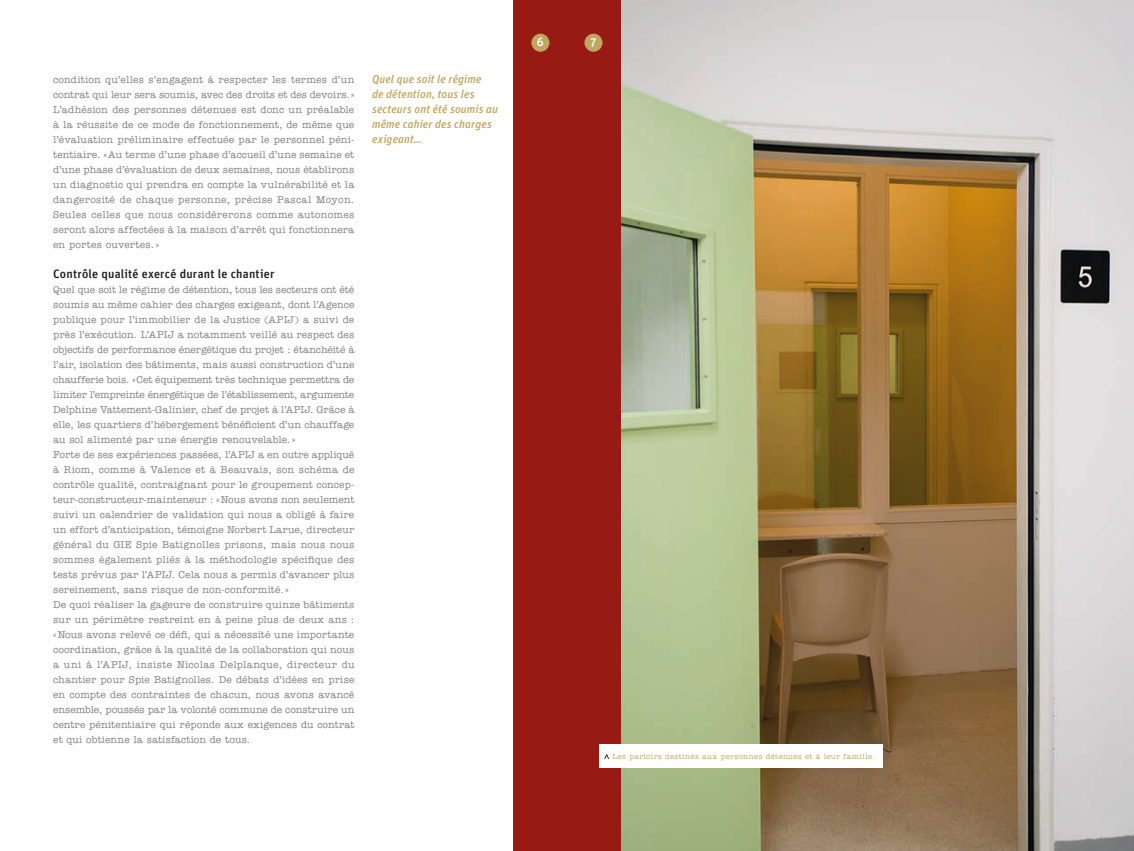
<style>
.page{position:relative;width:1134px;height:851px;background:#fff}
.page>*{position:absolute;margin:0;border:0;box-sizing:border-box;transform-origin:0 0}
.t1{font:500 12.12px "Unit";letter-spacing:.02em;color:#1d1d1b}
.t2{font:500 12px "Unit";color:#fff}
.t3{font:italic 500 11.5px/15px "Unit";letter-spacing:.01em;color:#c0a75f}
.t4{font:500 10px/15px "American Typewriter";letter-spacing:.01em;color:#828281;text-align:justify}
.t5{font:500 7.5px "American Typewriter";letter-spacing:.055em;color:#c0a75f}
</style>
<div class="page">
<img style="left:620px;top:0;width:514px;height:850px">
<div style="left:514px;top:0;width:53px;height:850px;background:#971a15"></div>
<div style="left:531px;top:34px;width:18px;height:18px;background:#c0a75f;border-radius:50%"></div>
<div style="left:567px;top:0;width:53px;height:850px;background:#971a15"></div>
<div style="left:584px;top:34px;width:18px;height:18px;background:#c0a75f;border-radius:50%"></div>
<div style="left:599px;top:744px;width:283px;height:23px;background:#fff"></div>
<svg style="left:604px;top:754px;width:5px;height:4px"></svg>
<p class="t4" style="left:53px;top:72px;width:303px">condition qu’elles s’engagent à respecter les termes d’un contrat qui leur sera soumis, avec des droits et des devoirs.» L’adhésion des personnes détenues est donc un préalable à la réussite de ce mode de fonctionnement, de même que l’évaluation préliminaire effectuée par le personnel péni&shy;tentiaire. «Au terme d’une phase d’accueil d’une semaine et d’une phase d’évaluation de deux semaines, nous établirons un diagnostic qui prendra en compte la vulnérabilité et la dangerosité de chaque personne, précise Pascal Moyon.<br>Seules celles que nous considérerons comme autonomes seront alors affectées à la maison d’arrêt qui fonctionnera en portes ouvertes.»</p>
<p class="t1" style="left:53px;top:266px;width:223px">Contrôle qualité exercé durant le chantier</p>
<p class="t4" style="left:53px;top:282px;width:303px;text-align:left">Quel que soit le régime de détention, tous les secteurs ont été soumis au même cahier des charges exigeant, dont l’Agence publique pour l’immobilier de la Justice (APIJ) a suivi de près l’exécution. L’APIJ a notamment veillé au respect des objectifs de performance énergétique du projet : étanchéité à l’air, isolation des bâtiments, mais aussi construction d’une chaufferie bois. «Cet équipement très technique permettra de limiter l’empreinte énergétique de l’établissement, argumente Delphine Vattement-Galinier, chef de projet à l’APIJ. Grâce à elle, les quartiers d’hébergement bénéficient d’un chauffage au sol alimenté par une énergie renouvelable.»<br>Forte de ses expériences passées, l’APIJ a en outre appliqué à Riom, comme à Valence et à Beauvais, son schéma de contrôle qualité, contraignant pour le groupement concep&shy;teur-constructeur-mainteneur : «Nous avons non seulement suivi un calendrier de validation qui nous a obligé à faire un effort d’anticipation, témoigne Norbert Larue, directeur général du GIE Spie Batignolles prisons, mais nous nous sommes également pliés à la méthodologie spécifique des tests prévus par l’APIJ. Cela nous a permis d’avancer plus sereinement, sans risque de non-conformité.»<br>De quoi réaliser la gageure de construire quinze bâtiments sur un périmètre restreint en à peine plus de deux ans : «Nous avons relevé ce défi, qui a nécessité une importante coordination, grâce à la qualité de la collaboration qui nous a uni à l’APIJ, insiste Nicolas Delplanque, directeur du chantier pour Spie Batignolles. De débats d’idées en prise en compte des contraintes de chacun, nous avons avancé ensemble, poussés par la volonté commune de construire un centre pénitentiaire qui réponde aux exigences du contrat et qui obtienne la satisfaction de tous.</p>
<p class="t3" style="left:372px;top:71px;width:127px">Quel que soit le régime<br>de détention, tous les secteurs ont été soumis au même cahier des charges exigeant…</p>
<p class="t2" style="left:537px;top:34px;width:8px">6</p>
<p class="t2" style="left:590px;top:34px;width:8px">7</p>
<p class="t5" style="left:612px;top:752px;width:264px">Les parloirs destinés aux personnes détenues et à leur famille.</p>
</div>
